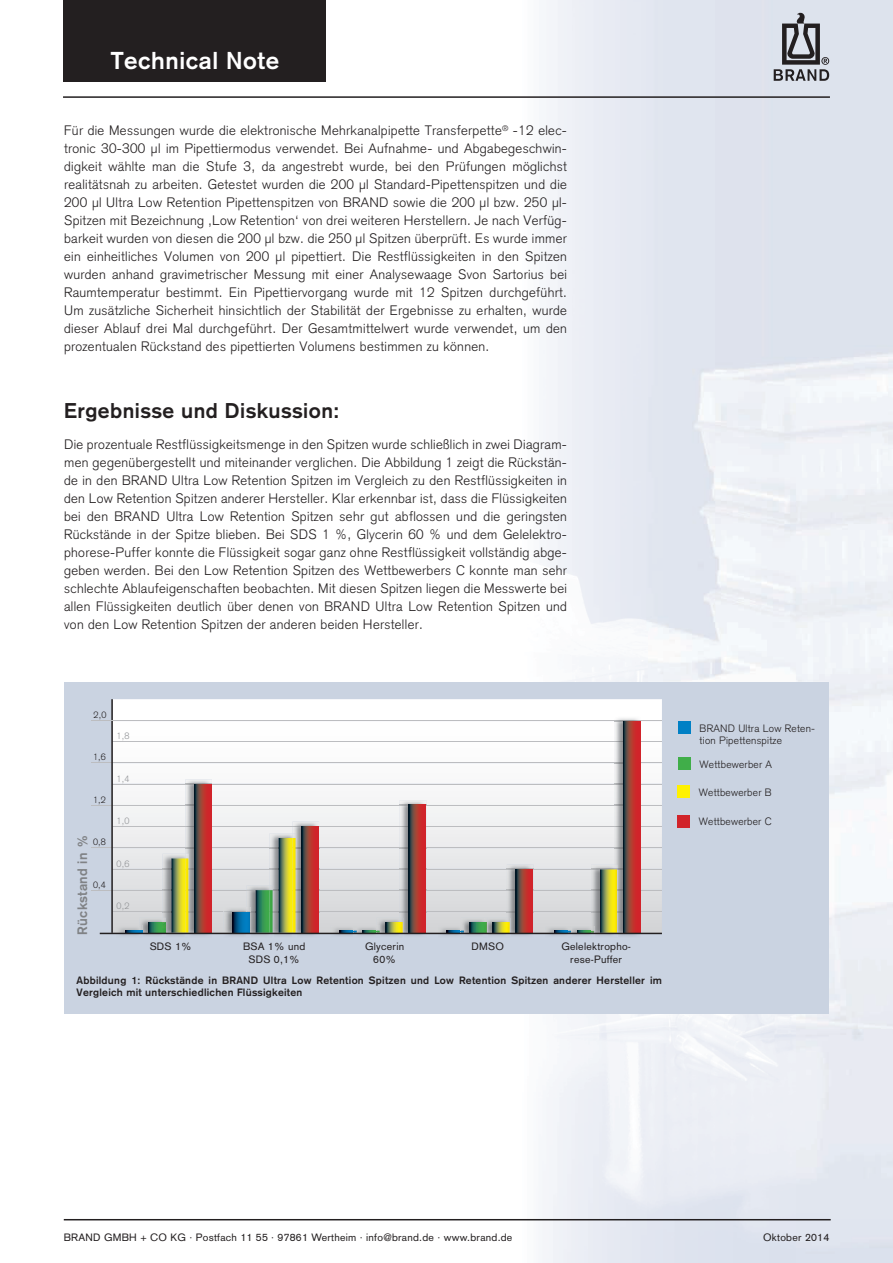
<style>
.page{position:relative;width:893px;height:1263px;background:#fff}
.page>*{position:absolute;margin:0;border:0;box-sizing:border-box;transform-origin:0 0}
.t1{font:700 24px "Akzidenz Grotesk";letter-spacing:.025em;color:#fff}
.t2{font:700 21px "Akzidenz Grotesk";letter-spacing:.025em;color:#231f20}
.t3{font:300 13.5px/18px "Akzidenz Grotesk";letter-spacing:.025em;color:#231f20;text-align:justify}
.t4{font:700 13.5px "Akzidenz Grotesk";letter-spacing:.025em;color:#808285}
.t5{font:10.5px/12.6px "Akzidenz Grotesk";letter-spacing:.025em;color:#231f20;text-align:center}
.t6{font:700 10.5px/12.6px "Akzidenz Grotesk";letter-spacing:.025em;color:#231f20}
.t7{font:300 10.5px/12.6px "Akzidenz Grotesk";letter-spacing:.025em;color:#231f20}
.t8{font:300 9px "Akzidenz Grotesk";color:#231f20}
.t9{font:300 9px "Akzidenz Grotesk";color:#939598}
</style>
<div class="page">
<div style="left:64px;top:682px;width:764px;height:331px;background:#cad3e1"></div>
<hr style="left:63px;top:96px;width:767px;height:2px;background:#231f20">
<svg style="left:774px;top:13px;width:55px;height:68px;background:#999ca3"></svg>
<div style="left:64px;top:0;width:262px;height:81px;background:#231f20"></div>
<hr style="left:64px;top:1219px;width:767px;height:1px;background:#231f20">
<div style="left:678px;top:757px;width:13px;height:13px;background:#40ae49"></div>
<div style="left:678px;top:721px;width:13px;height:13px;background:#0080c5"></div>
<svg style="left:113px;top:699px;width:549px;height:234px;background:#f2f2f3"></svg>
<hr style="left:113px;top:741px;width:549px;height:1px;background:#bcbdc0">
<hr style="left:91px;top:762px;width:571px;height:1px;background:#bcbdc0">
<hr style="left:113px;top:784px;width:549px;height:1px;background:#bcbdc0">
<hr style="left:91px;top:805px;width:571px;height:1px;background:#bcbdc0">
<hr style="left:113px;top:826px;width:549px;height:1px;background:#bcbdc0">
<hr style="left:91px;top:847px;width:571px;height:1px;background:#bcbdc0">
<hr style="left:113px;top:869px;width:549px;height:1px;background:#bcbdc0">
<hr style="left:91px;top:890px;width:571px;height:1px;background:#bcbdc0">
<hr style="left:113px;top:911px;width:549px;height:1px;background:#bcbdc0">
<hr style="left:111px;top:699px;width:2px;height:234px;background:#231f20">
<img style="left:139px;top:918px;width:23px;height:18px">
<svg style="left:148px;top:922px;width:14px;height:11px"></svg>
<img style="left:162px;top:854px;width:23px;height:4px">
<img style="left:185px;top:779px;width:27px;height:79px">
<svg style="left:162px;top:858px;width:50px;height:78px;background:#a2a373"></svg>
<img style="left:185px;top:858px;width:3px;height:75px">
<svg style="left:194px;top:784px;width:17px;height:149px;background:#8f3633"></svg>
<img style="left:270px;top:833px;width:23px;height:5px">
<img style="left:293px;top:821px;width:26px;height:17px">
<svg style="left:224px;top:838px;width:95px;height:98px;background:#a6b6a1"></svg>
<img style="left:293px;top:838px;width:3px;height:95px">
<svg style="left:302px;top:826px;width:17px;height:107px;background:#993634"></svg>
<hr style="left:92px;top:720px;width:570px;height:1px;background:#bcbdc0">
<img style="left:116px;top:926px;width:23px;height:10px">
<svg style="left:139px;top:926px;width:3px;height:10px"></svg>
<svg style="left:125px;top:930px;width:17px;height:3px"></svg>
<img style="left:331px;top:926px;width:46px;height:7px">
<svg style="left:340px;top:930px;width:14px;height:3px"></svg>
<svg style="left:354px;top:926px;width:3px;height:10px"></svg>
<svg style="left:363px;top:930px;width:14px;height:3px"></svg>
<img style="left:377px;top:918px;width:23px;height:15px">
<svg style="left:377px;top:926px;width:3px;height:11px"></svg>
<svg style="left:386px;top:922px;width:14px;height:11px"></svg>
<img style="left:400px;top:800px;width:26px;height:133px">
<svg style="left:400px;top:922px;width:3px;height:15px"></svg>
<svg style="left:409px;top:805px;width:17px;height:128px;background:#983634"></svg>
<img style="left:438px;top:926px;width:23px;height:10px">
<svg style="left:447px;top:930px;width:14px;height:3px"></svg>
<img style="left:461px;top:918px;width:46px;height:15px">
<svg style="left:461px;top:926px;width:3px;height:11px"></svg>
<svg style="left:470px;top:922px;width:14px;height:11px"></svg>
<img style="left:484px;top:918px;width:3px;height:4px">
<svg style="left:484px;top:922px;width:3px;height:15px"></svg>
<svg style="left:493px;top:922px;width:14px;height:11px"></svg>
<img style="left:507px;top:864px;width:26px;height:69px">
<svg style="left:507px;top:922px;width:3px;height:15px"></svg>
<svg style="left:516px;top:869px;width:17px;height:64px"></svg>
<img style="left:545px;top:934px;width:32px;height:2px">
<img style="left:545px;top:926px;width:32px;height:7px">
<svg style="left:554px;top:926px;width:17px;height:10px"></svg>
<img style="left:591px;top:865px;width:23px;height:4px">
<img style="left:614px;top:717px;width:26px;height:152px">
<svg style="left:614px;top:720px;width:26px;height:1px"></svg>
<svg style="left:577px;top:869px;width:63px;height:67px"></svg>
<img style="left:614px;top:869px;width:3px;height:64px">
<svg style="left:623px;top:721px;width:17px;height:212px;background:#943633"></svg>
<hr style="left:100px;top:933px;width:562px;height:1px;background:#231f20">
<div style="left:678px;top:815px;width:12px;height:12px;background:#d1232a"></div>
<div style="left:678px;top:785px;width:12px;height:13px;background:#fff101"></div>
<h1 class="t1" style="left:111px;top:46px;width:170px">Technical Note</h1>
<p class="t3" style="left:64px;top:122px;width:504px">Für die Messungen wurde die elektronische Mehrkanalpipette Transferpette<sup>®</sup> -12 elec&shy;tronic 30-300 µl im Pipettiermodus verwendet. Bei Aufnahme- und Abgabegeschwin&shy;digkeit wählte man die Stufe 3, da angestrebt wurde, bei den Prüfungen möglichst realitätsnah zu arbeiten. Getestet wurden die 200 µl Standard-Pipettenspitzen und die 200 µl Ultra Low Retention Pipettenspitzen von BRAND sowie die 200 µl bzw. 250 µl-Spitzen mit Bezeichnung ‚Low Retention‘ von drei weiteren Herstellern. Je nach Verfüg&shy;barkeit wurden von diesen die 200 µl bzw. die 250 µl Spitzen überprüft. Es wurde immer ein einheitliches Volumen von 200 µl pipettiert. Die Restflüssigkeiten in den Spitzen wurden anhand gravimetrischer Messung mit einer Analysewaage Svon Sartorius bei Raumtemperatur bestimmt. Ein Pipettiervorgang wurde mit 12 Spitzen durchgeführt.<br>Um zusätzliche Sicherheit hinsichtlich der Stabilität der Ergebnisse zu erhalten, wurde dieser Ablauf drei Mal durchgeführt. Der Gesamtmittelwert wurde verwendet, um den prozentualen Rückstand des pipettierten Volumens bestimmen zu können.</p>
<h2 class="t2" style="left:64px;top:398px;width:277px">Ergebnisse und Diskussion:</h2>
<p class="t3" style="left:64px;top:435px;width:504px">Die prozentuale Restflüssigkeitsmenge in den Spitzen wurde schließlich in zwei Diagram&shy;men gegenübergestellt und miteinander verglichen. Die Abbildung 1 zeigt die Rückstän&shy;de in den BRAND Ultra Low Retention Spitzen im Vergleich zu den Restflüssigkeiten in den Low Retention Spitzen anderer Hersteller. Klar erkennbar ist, dass die Flüssigkeiten bei den BRAND Ultra Low Retention Spitzen sehr gut abflossen und die geringsten Rückstände in der Spitze blieben. Bei SDS 1 %, Glycerin 60 % und dem Gelelektro&shy;phorese-Puffer konnte die Flüssigkeit sogar ganz ohne Restflüssigkeit vollständig abge&shy;geben werden. Bei den Low Retention Spitzen des Wettbewerbers C konnte man sehr schlechte Ablaufeigenschaften beobachten. Mit diesen Spitzen liegen die Messwerte bei allen Flüssigkeiten deutlich über denen von BRAND Ultra Low Retention Spitzen und von den Low Retention Spitzen der anderen beiden Hersteller.</p>
<p class="t8" style="left:94px;top:710px;width:14px">2,0</p>
<p class="t8" style="left:93px;top:752px;width:14px">1,6</p>
<p class="t8" style="left:93px;top:794px;width:14px">1,2</p>
<p class="t4" style="left:74px;top:935px;width:102px;rotate:-90deg">Rückstand in %</p>
<p class="t8" style="left:93px;top:837px;width:14px">0,8</p>
<p class="t8" style="left:93px;top:879px;width:14px">0,4</p>
<p class="t9" style="left:116px;top:731px;width:14px">1,8</p>
<p class="t9" style="left:116px;top:773px;width:14px">1,4</p>
<p class="t9" style="left:116px;top:816px;width:14px">1,0</p>
<p class="t9" style="left:116px;top:858px;width:14px">0,6</p>
<p class="t9" style="left:116px;top:901px;width:14px">0,2</p>
<p class="t5" style="left:150px;top:940px;width:43px">SDS 1%</p>
<p class="t5" style="left:243px;top:940px;width:64px">BSA 1% und</p>
<p class="t5" style="left:471px;top:940px;width:34px">DMSO</p>
<p class="t5" style="left:249px;top:953px;width:53px">SDS 0,1%</p>
<p class="t5" style="left:365px;top:940px;width:41px">Glycerin<br>60%</p>
<p class="t5" style="left:561px;top:940px;width:71px">Gelelektropho&shy;rese-Puffer</p>
<p class="t6" style="left:77px;top:973px;width:587px">Abbildung 1: Rückstände in BRAND Ultra Low Retention Spitzen und Low Retention Spitzen anderer Hersteller im<br>Vergleich mit unterschiedlichen Flüssigkeiten</p>
<p class="t7" style="left:700px;top:722px;width:117px">BRAND Ultra Low Reten&shy;tion Pipettenspitze</p>
<p class="t7" style="left:700px;top:758px;width:74px">Wettbewerber A</p>
<p class="t7" style="left:699px;top:786px;width:74px">Wettbewerber B</p>
<p class="t7" style="left:699px;top:815px;width:74px">Wettbewerber C</p>
<p class="t5" style="left:64px;top:1231px;width:450px">BRAND GMBH + CO KG · Postfach 11 55 · 97861 Wertheim · info@brand.de · www.brand.de</p>
<p class="t5" style="left:763px;top:1231px;width:68px">Oktober 2014</p>
</div>
